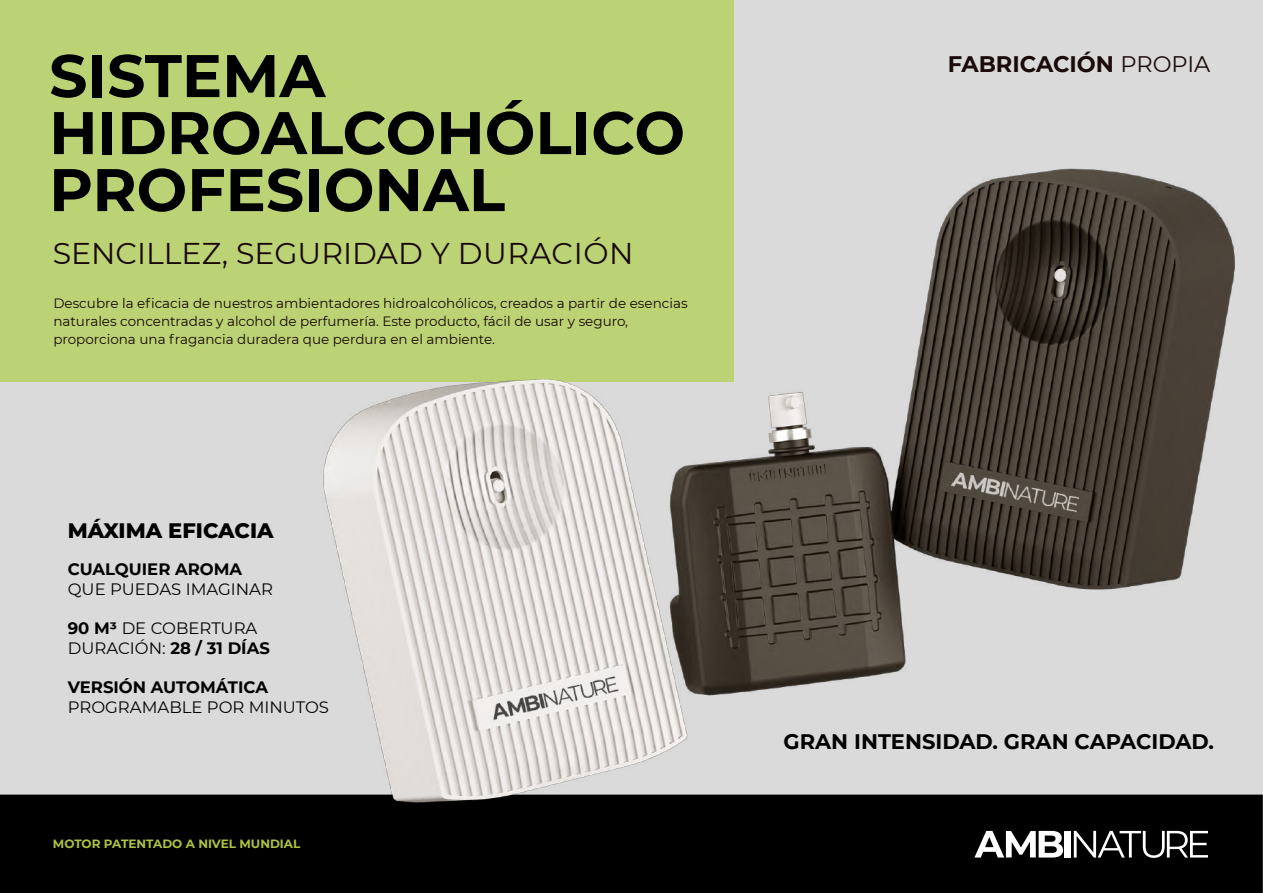
<style>
.page{position:relative;width:1263px;height:893px;background:#dadada}
.page>*{position:absolute;margin:0;border:0;box-sizing:border-box;transform-origin:0 0}
.t1{font:700 60px/57px "Montserrat";color:#000}
.t2{font:30px "Montserrat";color:#180808}
.t3{font:700 22.5px "Montserrat";color:#1a0b0a}
.t4{font:700 21px "Montserrat";color:#010102}
.t5{font:800 21px "Montserrat";color:#000}
.t6{font:16.5px/19.8px "Montserrat";color:#020203}
.t7{font:700 16.5px "Montserrat";color:#020203}
.t8{font:13.5px/18px "Montserrat";color:#190606}
.t9{font:700 12px "Montserrat";color:#adc23e}
.s1{font-weight:700}
.s2{font-weight:400}
</style>
<div class="page">
<div style="left:0;top:0;width:733px;height:381px;background:#bbd375"></div>
<div style="left:1px;top:795px;width:1261px;height:97px;background:#000"></div>
<div style="left:0;top:795px;width:1263px;height:98px;border:2px solid #000"></div>
<img style="left:298px;top:144px;width:965px;height:678px">
<div style="left:1065px;top:831px;width:6px;height:26px;background:#fff"></div>
<svg style="left:1074px;top:831px;width:134px;height:27px"></svg>
<svg style="left:974px;top:831px;width:89px;height:26px"></svg>
<h1 class="t1" style="left:49px;top:44px;width:637px">SISTEMA<br>HIDROALCOHÓLICO<br>PROFESIONAL</h1>
<h2 class="t2" style="left:53px;top:233px;width:582px">SENCILLEZ, SEGURIDAD Y DURACIÓN</h2>
<p class="t8" style="left:53px;top:294px;width:636px">Descubre la eficacia de nuestros ambientadores hidroalcohólicos, creados a partir de esencias naturales concentradas y alcohol de perfumería. Este producto, fácil de usar y seguro, proporciona una fragancia duradera que perdura en el ambiente.</p>
<h3 class="t5" style="left:68px;top:516px;width:207px">MÁXIMA EFICACIA</h3>
<p class="t7" style="left:68px;top:557px;width:176px">CUALQUIER AROMA</p>
<p class="t6" style="left:68px;top:579px;width:207px">QUE PUEDAS IMAGINAR</p>
<p class="t6" style="left:68px;top:618px;width:204px"><span class="s1">90 M3</span> DE COBERTURA<br>DURACIÓN: <span class="s1">28 / 31 DÍAS</span></p>
<p class="t7" style="left:68px;top:675px;width:202px">VERSIÓN AUTOMÁTICA</p>
<p class="t6" style="left:68px;top:696px;width:263px">PROGRAMABLE POR MINUTOS</p>
<p class="t9" style="left:53px;top:835px;width:249px">MOTOR PATENTADO A NIVEL MUNDIAL</p>
<h3 class="t3" style="left:948px;top:48px;width:264px">FABRICACIÓN <span class="s2">PROPIA</span></h3>
<h3 class="t4" style="left:783px;top:726px;width:432px">GRAN INTENSIDAD. GRAN CAPACIDAD.</h3>
</div>
